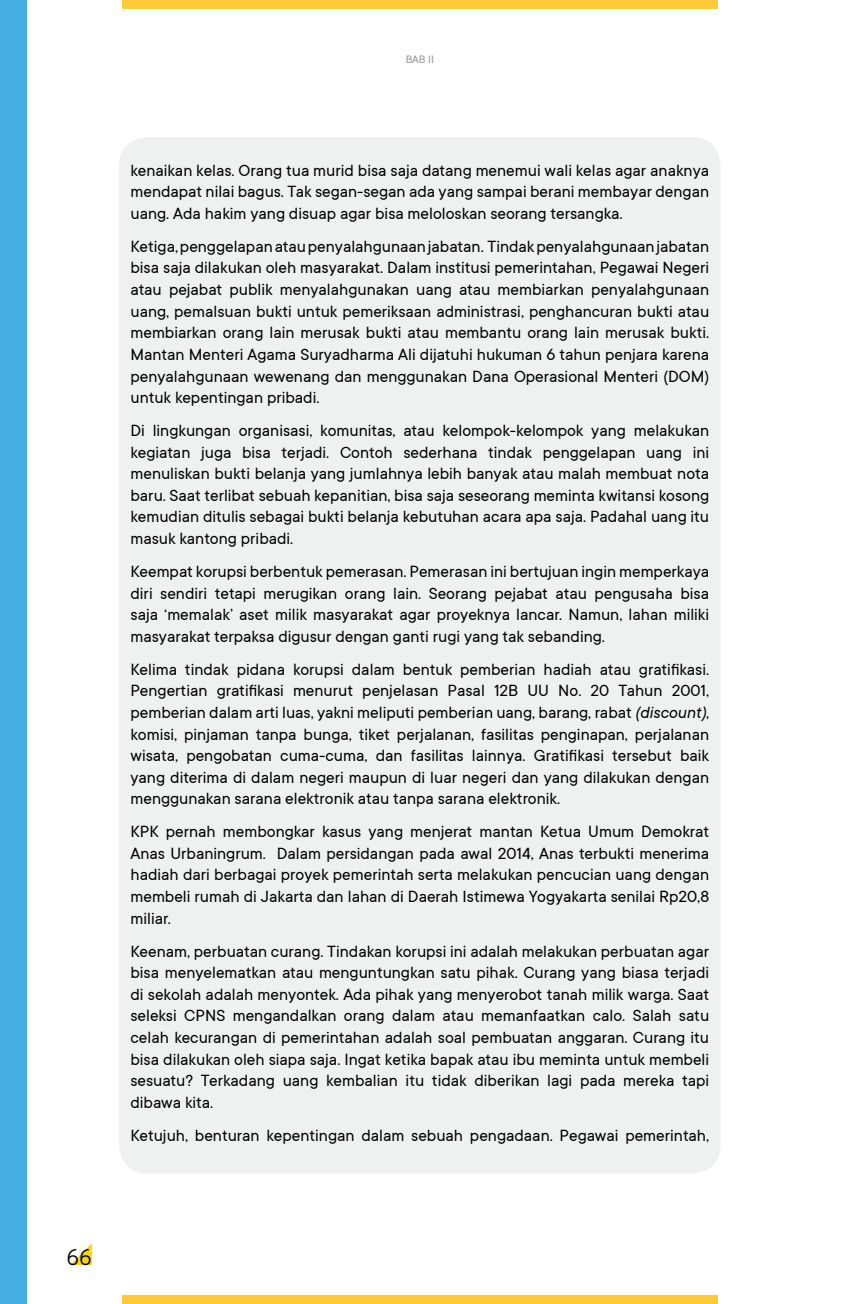
<style>
.page{position:relative;width:851px;height:1304px;background:#fff}
.page>*{position:absolute;margin:0;border:0;box-sizing:border-box;transform-origin:0 0}
.t1{font:24px "Noah";color:#000}
.t2{font:18px/21.6px "TT Commons";color:#000;text-align:justify}
.t3{font:12px "TT Commons";color:#939598}
.s1{font-style:italic}
</style>
<div class="page">
<div style="left:119px;top:137px;width:601px;height:1037px;background:#eff0f0;border-radius:28px"></div>
<svg style="left:70px;top:1243px;width:22px;height:22px"></svg>
<div style="left:0;top:0;width:27px;height:1304px;background:#44ade2"></div>
<div style="left:122px;top:0;width:595px;height:9px;background:#ffca35"></div>
<div style="left:122px;top:1295px;width:595px;height:9px;background:#ffca35"></div>
<p class="t3" style="left:405px;top:53px;width:30px">BAB II</p>
<p class="t2" style="left:130px;top:160px;width:580px">kenaikan kelas. Orang tua murid bisa saja datang menemui wali kelas agar anaknya mendapat nilai bagus. Tak segan-segan ada yang sampai berani membayar dengan uang. Ada hakim yang disuap agar bisa meloloskan seorang tersangka.</p>
<p class="t2" style="left:130px;top:236px;width:580px">Ketiga, penggelapan atau penyalahgunaan jabatan. Tindak penyalahgunaan jabatan bisa saja dilakukan oleh masyarakat. Dalam institusi pemerintahan, Pegawai Negeri atau pejabat publik menyalahgunakan uang atau membiarkan penyalahgunaan uang, pemalsuan bukti untuk pemeriksaan administrasi, penghancuran bukti atau membiarkan orang lain merusak bukti atau membantu orang lain merusak bukti.<br>Mantan Menteri Agama Suryadharma Ali dijatuhi hukuman 6 tahun penjara karena penyalahgunaan wewenang dan menggunakan Dana Operasional Menteri (DOM) untuk kepentingan pribadi.</p>
<p class="t2" style="left:130px;top:420px;width:580px">Di lingkungan organisasi, komunitas, atau kelompok-kelompok yang melakukan kegiatan juga bisa terjadi. Contoh sederhana tindak penggelapan uang ini menuliskan bukti belanja yang jumlahnya lebih banyak atau malah membuat nota baru. Saat terlibat sebuah kepanitian, bisa saja seseorang meminta kwitansi kosong kemudian ditulis sebagai bukti belanja kebutuhan acara apa saja. Padahal uang itu masuk kantong pribadi.</p>
<p class="t2" style="left:130px;top:561px;width:580px">Keempat korupsi berbentuk pemerasan. Pemerasan ini bertujuan ingin memperkaya diri sendiri tetapi merugikan orang lain. Seorang pejabat atau pengusaha bisa saja ‘memalak’ aset milik masyarakat agar proyeknya lancar. Namun, lahan miliki masyarakat terpaksa digusur dengan ganti rugi yang tak sebanding.</p>
<p class="t2" style="left:130px;top:659px;width:580px">Kelima tindak pidana korupsi dalam bentuk pemberian hadiah atau gratifikasi.<br>Pengertian gratifikasi menurut penjelasan Pasal 12B UU No. 20 Tahun 2001, pemberian dalam arti luas, yakni meliputi pemberian uang, barang, rabat <span class="s1">(discount)</span>, komisi, pinjaman tanpa bunga, tiket perjalanan, fasilitas penginapan, perjalanan wisata, pengobatan cuma-cuma, dan fasilitas lainnya. Gratifikasi tersebut baik yang diterima di dalam negeri maupun di luar negeri dan yang dilakukan dengan menggunakan sarana elektronik atau tanpa sarana elektronik.</p>
<p class="t2" style="left:130px;top:821px;width:580px">KPK pernah membongkar kasus yang menjerat mantan Ketua Umum Demokrat Anas Urbaningrum. Dalam persidangan pada awal 2014, Anas terbukti menerima hadiah dari berbagai proyek pemerintah serta melakukan pencucian uang dengan membeli rumah di Jakarta dan lahan di Daerah Istimewa Yogyakarta senilai Rp20,8 miliar.</p>
<p class="t2" style="left:130px;top:940px;width:580px">Keenam, perbuatan curang. Tindakan korupsi ini adalah melakukan perbuatan agar bisa menyelematkan atau menguntungkan satu pihak. Curang yang biasa terjadi di sekolah adalah menyontek. Ada pihak yang menyerobot tanah milik warga. Saat seleksi CPNS mengandalkan orang dalam atau memanfaatkan calo. Salah satu celah kecurangan di pemerintahan adalah soal pembuatan anggaran. Curang itu bisa dilakukan oleh siapa saja. Ingat ketika bapak atau ibu meminta untuk membeli sesuatu? Terkadang uang kembalian itu tidak diberikan lagi pada mereka tapi dibawa kita.</p>
<p class="t2" style="left:130px;top:1125px;width:580px">Ketujuh, benturan kepentingan dalam sebuah pengadaan. Pegawai pemerintah,</p>
<h1 class="t1" style="left:67px;top:1242px;width:27px">66</h1>
</div>
